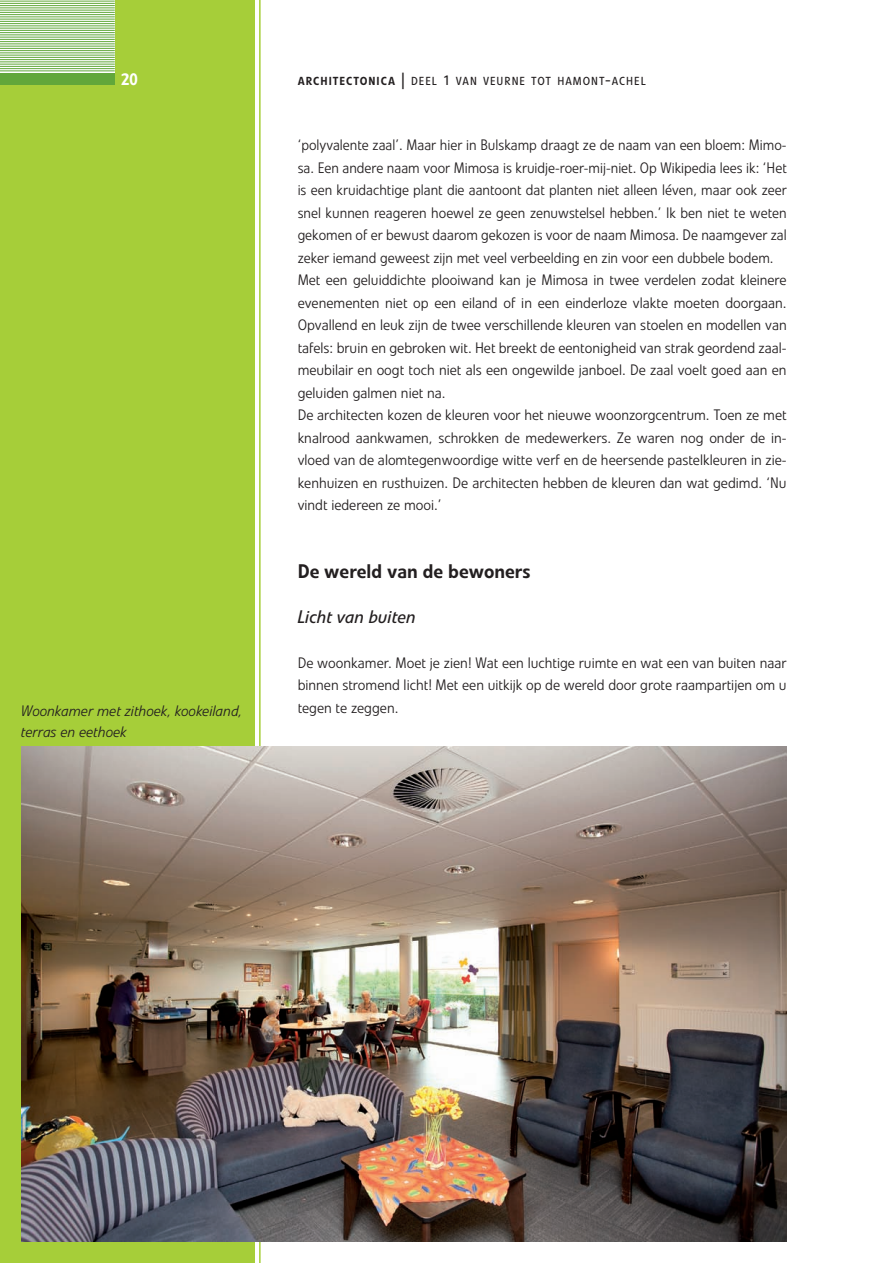
<style>
.page{position:relative;width:893px;height:1263px;background:#fff}
.page>*{position:absolute;margin:0;border:0;box-sizing:border-box;transform-origin:0 0}
.t1{font:500 19.5px "Linotype Veto";color:#231f20}
.t2{font:italic 18px "Linotype Veto";color:#231f20}
.t3{font:500 16.5px "Linotype Veto";color:#fff}
.t4{font:300 15px/22.5px "Linotype Veto";color:#231f20}
.t5{font:italic 300 15px "Linotype Veto";color:#231f20}
.t6{font:11.55px "Linotype Veto";letter-spacing:.085em;color:#231f20}
.s1{font-weight:500}
.s2{font-size:16.5px}
.s3{font-size:13.5px}
</style>
<div class="page">
<div style="left:0;top:0;width:255px;height:1263px;background:#a6ce39"></div>
<svg style="left:0;top:0;width:115px;height:73px;background:#dfedd8"></svg>
<div style="left:0;top:73px;width:115px;height:12px;background:#61a73a"></div>
<hr style="left:0;top:70px;width:115px;height:1px;background:#61a73a">
<hr style="left:0;top:68px;width:115px;height:1px;background:#61a73a">
<hr style="left:0;top:66px;width:115px;height:1px;background:#61a73a">
<hr style="left:0;top:64px;width:115px;height:1px;background:#61a73a">
<hr style="left:0;top:61px;width:115px;height:1px;background:#61a73a">
<hr style="left:0;top:59px;width:115px;height:1px;background:#61a73a">
<hr style="left:0;top:57px;width:115px;height:1px;background:#61a73a">
<hr style="left:0;top:55px;width:115px;height:1px;background:#61a73a">
<hr style="left:0;top:52px;width:115px;height:1px;background:#61a73a">
<hr style="left:0;top:50px;width:115px;height:1px;background:#61a73a">
<hr style="left:0;top:48px;width:115px;height:1px;background:#61a73a">
<hr style="left:0;top:46px;width:115px;height:1px;background:#61a73a">
<hr style="left:0;top:43px;width:115px;height:1px;background:#61a73a">
<hr style="left:0;top:41px;width:115px;height:1px;background:#61a73a">
<hr style="left:0;top:39px;width:115px;height:1px;background:#61a73a">
<hr style="left:0;top:37px;width:115px;height:1px;background:#61a73a">
<hr style="left:0;top:34px;width:115px;height:1px;background:#61a73a">
<hr style="left:0;top:32px;width:115px;height:1px;background:#61a73a">
<hr style="left:0;top:30px;width:115px;height:1px;background:#61a73a">
<hr style="left:0;top:28px;width:115px;height:1px;background:#61a73a">
<hr style="left:0;top:25px;width:115px;height:1px;background:#61a73a">
<hr style="left:0;top:23px;width:115px;height:1px;background:#61a73a">
<hr style="left:0;top:21px;width:115px;height:1px;background:#61a73a">
<hr style="left:0;top:19px;width:115px;height:1px;background:#61a73a">
<hr style="left:0;top:16px;width:115px;height:1px;background:#61a73a">
<hr style="left:0;top:14px;width:115px;height:1px;background:#61a73a">
<hr style="left:0;top:12px;width:115px;height:1px;background:#61a73a">
<hr style="left:0;top:10px;width:115px;height:1px;background:#61a73a">
<hr style="left:0;top:7px;width:115px;height:1px;background:#61a73a">
<hr style="left:0;top:5px;width:115px;height:1px;background:#61a73a">
<hr style="left:0;top:3px;width:115px;height:1px;background:#61a73a">
<hr style="left:0;top:1px;width:115px;height:1px;background:#61a73a">
<hr style="left:259px;top:0;width:2px;height:1263px;background:#a6ce39">
<img style="left:21px;top:746px;width:766px;height:496px">
<p class="t3" style="left:121px;top:69px;width:18px">20</p>
<p class="t6" style="left:298px;top:74px;width:350px"><span class="s1">ARCHITECTONICA</span> <span class="s2">|</span> DEEL <span class="s3">1</span> VAN VEURNE TOT HAMONT<span class="s2">-</span>ACHEL</p>
<p class="t4" style="left:298px;top:134px;width:491px">‘polyvalente zaal’. Maar hier in Bulskamp draagt ze de naam van een bloem: Mimo&shy;sa. Een andere naam voor Mimosa is kruidje-roer-mij-niet. Op Wikipedia lees ik: ‘Het is een kruidachtige plant die aantoont dat planten niet alleen léven, maar ook zeer snel kunnen reageren hoewel ze geen zenuwstelsel hebben.’ Ik ben niet te weten gekomen of er bewust daarom gekozen is voor de naam Mimosa. De naamgever zal zeker iemand geweest zijn met veel verbeelding en zin voor een dubbele bodem.<br>Met een geluiddichte plooiwand kan je Mimosa in twee verdelen zodat kleinere evenementen niet op een eiland of in een einderloze vlakte moeten doorgaan.<br>Opvallend en leuk zijn de twee verschillende kleuren van stoelen en modellen van tafels: bruin en gebroken wit. Het breekt de eentonigheid van strak geordend zaal&shy;meubilair en oogt toch niet als een ongewilde janboel. De zaal voelt goed aan en geluiden galmen niet na.<br>De architecten kozen de kleuren voor het nieuwe woonzorgcentrum. Toen ze met knalrood aankwamen, schrokken de medewerkers. Ze waren nog onder de in&shy;vloed van de alomtegenwoordige witte verf en de heersende pastelkleuren in zie&shy;kenhuizen en rusthuizen. De architecten hebben de kleuren dan wat gedimd. ‘Nu vindt iedereen ze mooi.’</p>
<h1 class="t1" style="left:298px;top:559px;width:234px">De wereld van de bewoners</h1>
<p class="t2" style="left:298px;top:606px;width:120px">Licht van buiten</p>
<p class="t4" style="left:298px;top:651px;width:491px">De woonkamer. Moet je zien! Wat een luchtige ruimte en wat een van buiten naar binnen stromend licht! Met een uitkijk op de wereld door grote raampartijen om u</p>
<p class="t5" style="left:21px;top:702px;width:223px">Woonkamer met zithoek, kookeiland,</p>
<p class="t4" style="left:298px;top:696px;width:102px">tegen te zeggen.</p>
<p class="t5" style="left:21px;top:723px;width:107px">terras en eethoek</p>
</div>
